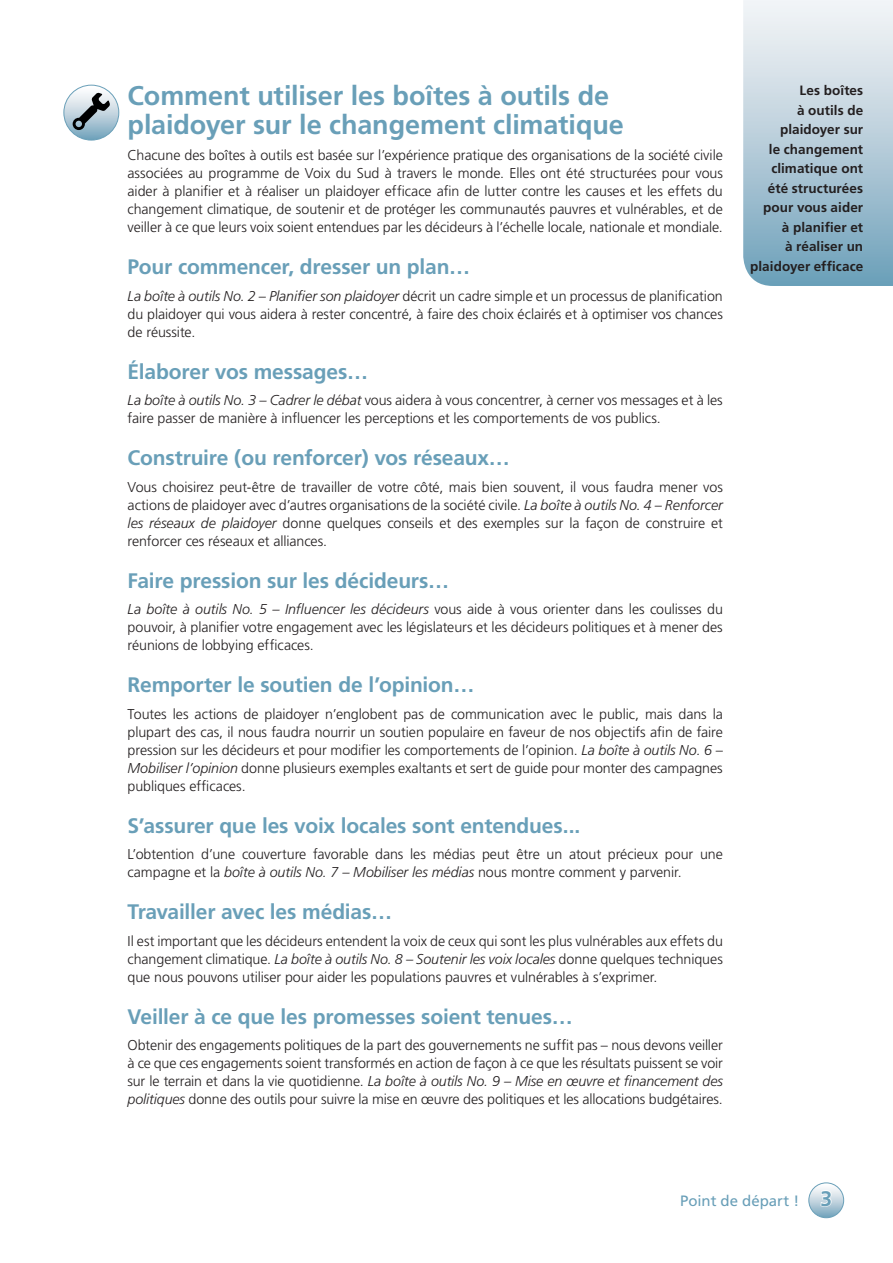
<style>
.page{position:relative;width:893px;height:1263px;background:#fff}
.page>*{position:absolute;margin:0;border:0;box-sizing:border-box;transform-origin:0 0}
.t1{font:700 27px/28.5px "Frutiger";letter-spacing:-.005em;color:#699fb8}
.t2{font:700 21px "Frutiger";letter-spacing:-.01em;color:#699fb8}
.t3{font:15px "Frutiger";color:#699fb8}
.t4{font:300 14.25px/18px "Frutiger";letter-spacing:-.005em;color:#231f20;text-align:justify}
.t5{font:700 13.5px/19.5px "Frutiger";letter-spacing:.005em;color:#231f20;text-align:right}
.s1{font-style:italic}
.s2{font-weight:700;font-size:21px}
</style>
<div class="page">
<svg style="left:809px;top:1183px;width:35px;height:35px"></svg>
<div style="left:809px;top:1183px;width:35px;height:35px;border:1px solid #699fb8;border-radius:50%"></div>
<svg style="left:819px;top:1189px;width:13px;height:18px"></svg>
<svg style="left:64px;top:85px;width:55px;height:55px"></svg>
<div style="left:64px;top:85px;width:55px;height:55px;border:1px solid #699fb8;border-radius:50%"></div>
<svg style="left:73px;top:93px;width:37px;height:37px"></svg>
<svg style="left:743px;top:0;width:150px;height:286px;background:#b6cdda"></svg>
<h1 class="t1" style="left:128px;top:82px;width:498px">Comment utiliser les boîtes à outils de plaidoyer sur le changement climatique</h1>
<p class="t4" style="left:128px;top:147px;width:597px">Chacune des boîtes à outils est basée sur l’expérience pratique des organisations de la société civile associées au programme de Voix du Sud à travers le monde. Elles ont été structurées pour vous aider à planifier et à réaliser un plaidoyer efficace afin de lutter contre les causes et les effets du changement climatique, de soutenir et de protéger les communautés pauvres et vulnérables, et de veiller à ce que leurs voix soient entendues par les décideurs à l’échelle locale, nationale et mondiale.</p>
<h2 class="t2" style="left:128px;top:255px;width:344px">Pour commencer, dresser un plan…</h2>
<p class="t4" style="left:128px;top:287px;width:597px"><span class="s1">La boîte à outils No. 2 – Planifier son plaidoyer</span> décrit un cadre simple et un processus de planification du plaidoyer qui vous aidera à rester concentré, à faire des choix éclairés et à optimiser vos chances de réussite.</p>
<h2 class="t2" style="left:128px;top:359px;width:242px">Élaborer vos messages…</h2>
<p class="t4" style="left:128px;top:392px;width:597px"><span class="s1">La boîte à outils No. 3 – Cadrer le débat</span> vous aidera à vous concentrer, à cerner vos messages et à les faire passer de manière à influencer les perceptions et les comportements de vos publics.</p>
<h2 class="t2" style="left:128px;top:446px;width:384px">Construire (ou renforcer) vos réseaux…</h2>
<p class="t4" style="left:128px;top:478px;width:597px">Vous choisirez peut-être de travailler de votre côté, mais bien souvent, il vous faudra mener vos actions de plaidoyer avec d’autres organisations de la société civile. <span class="s1">La boîte à outils No. 4 – Renforcer les réseaux de plaidoyer</span> donne quelques conseils et des exemples sur la façon de construire et renforcer ces réseaux et alliances.</p>
<h2 class="t2" style="left:128px;top:568px;width:323px">Faire pression sur les décideurs…</h2>
<p class="t4" style="left:128px;top:601px;width:597px"><span class="s1">La boîte à outils No. 5 – Influencer les décideurs</span> vous aide à vous orienter dans les coulisses du pouvoir, à planifier votre engagement avec les législateurs et les décideurs politiques et à mener des réunions de lobbying efficaces.</p>
<h2 class="t2" style="left:128px;top:673px;width:348px">Remporter le soutien de l’opinion…</h2>
<p class="t4" style="left:128px;top:705px;width:597px">Toutes les actions de plaidoyer n’englobent pas de communication avec le public, mais dans la plupart des cas, il nous faudra nourrir un soutien populaire en faveur de nos objectifs afin de faire pression sur les décideurs et pour modifier les comportements de l’opinion. <span class="s1">La boîte à outils No. 6 – Mobiliser l’opinion</span> donne plusieurs exemples exaltants et sert de guide pour monter des campagnes publiques efficaces.</p>
<h2 class="t2" style="left:128px;top:813px;width:454px">S’assurer que les voix locales sont entendues...</h2>
<p class="t4" style="left:128px;top:846px;width:597px">L’obtention d’une couverture favorable dans les médias peut être un atout précieux pour une campagne et la <span class="s1">boîte à outils No. 7 – Mobiliser les médias</span> nous montre comment y parvenir.</p>
<h2 class="t2" style="left:128px;top:900px;width:266px">Travailler avec les médias…</h2>
<p class="t4" style="left:128px;top:932px;width:597px">Il est important que les décideurs entendent la voix de ceux qui sont les plus vulnérables aux effets du changement climatique. <span class="s1">La boîte à outils No. 8 – Soutenir les voix locales</span> donne quelques techniques que nous pouvons utiliser pour aider les populations pauvres et vulnérables à s’exprimer.</p>
<h2 class="t2" style="left:128px;top:1004px;width:447px">Veiller à ce que les promesses soient tenues…</h2>
<p class="t4" style="left:128px;top:1037px;width:597px">Obtenir des engagements politiques de la part des gouvernements ne suffit pas – nous devons veiller à ce que ces engagements soient transformés en action de façon à ce que les résultats puissent se voir sur le terrain et dans la vie quotidienne. <span class="s1">La boîte à outils No. 9 – Mise en œuvre et financement des politiques</span> donne des outils pour suivre la mise en œuvre des politiques et les allocations budgétaires.</p>
<p class="t5" style="left:750px;top:81px;width:115px">Les boîtes<br>à outils de plaidoyer sur<br>le changement climatique ont été structurées pour vous aider<br>à planifier et<br>à réaliser un plaidoyer efficace</p>
<p class="t3" style="left:680px;top:1192px;width:153px">Point de départ ! <span class="s2">3</span></p>
</div>
